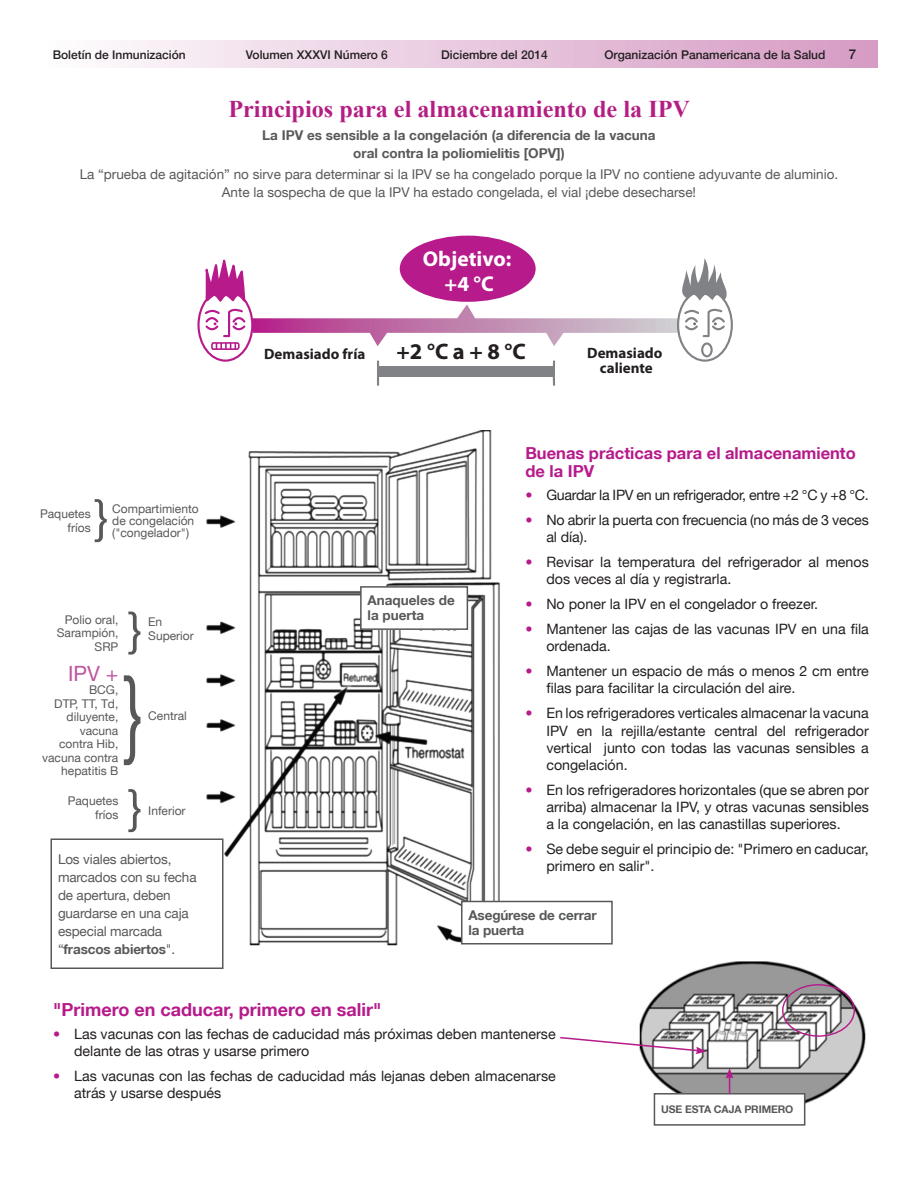
<style>
.page{position:relative;width:918px;height:1188px;background:#fff}
.page>*{position:absolute;margin:0;border:0;box-sizing:border-box;transform-origin:0 0}
.Header_1{font:700 24px "Times New Roman";color:#b41e82}
.t1{font:700 22.5px "Myriad Pro";color:#231f20}
.t2{font:700 21.45px/24.6px "Myriad Pro";color:#fff;text-align:center}
.t3{font:21px "Helvetica Neue LT";color:#c0549e}
.subhead{font:700 18px "Helvetica Neue LT";color:#b61a8b}
.subhead-2{font:700 16.5px/18px "Helvetica Neue LT";color:#b61a8b}
.t4{font:700 15px/15px "Myriad Pro";color:#231f20;text-align:center}
.bullets_9{font:14.25px/17.1px "Helvetica Neue LT";color:#231f20}
.bullets_9-2{font:14.25px "Helvetica Neue LT";letter-spacing:-.02em;color:#231f20}
.subhead-3{font:13.5px "Helvetica Neue LT";color:#57585a}
.grey_subhead{font:13.5px/18px "Helvetica Neue LT";letter-spacing:-.01em;color:#57585a}
.subhead-4{font:700 13.5px "Helvetica Neue LT";color:#57585a}
.grey_subhead-2{font:700 13.5px/15px "Helvetica Neue LT";letter-spacing:-.01em;color:#57585a}
.t5{font:500 13.5px "Helvetica Neue";color:#231f20}
.t6{font:12px/13.5px "Helvetica Neue LT";color:#57585a;text-align:right}
.t7{font:500 12px "Helvetica Neue";color:#231f20}
.grey_subhead-3{font:700 10.5px "Helvetica Neue LT";letter-spacing:-.01em;color:#57585a}
.s1{font-weight:700}
.s2{color:#b61a8b}
</style>
<div class="page">
<div style="left:40px;top:40px;width:838px;height:28px;background:linear-gradient(to right,#fdfdfe,#d59ac3)"></div>
<img style="left:128px;top:430px;width:460px;height:516px">
<div style="left:33px;top:418px;width:172px;height:414px;background:#fff"></div>
<div style="left:400px;top:236px;width:136px;height:66px;background:#b61a8b;border-radius:50%"></div>
<hr style="left:377px;top:361px;width:2px;height:25px;background:#808285">
<svg style="left:552px;top:360px;width:4px;height:26px"></svg>
<div style="left:378px;top:366px;width:176px;height:11px;background:#808285"></div>
<svg style="left:253px;top:258px;width:479px;height:88px"></svg>
<div style="left:701px;top:342px;width:12px;height:15px;border:2px solid #808285;border-radius:50%"></div>
<div style="left:197px;top:288px;width:56px;height:74px;border:2px solid #b61a8b;border-radius:50%"></div>
<svg style="left:203px;top:259px;width:44px;height:92px"></svg>
<div style="left:361px;top:587px;width:106px;height:42px;background:#fff"></div>
<div style="left:360px;top:586px;width:108px;height:44px;border:2px solid #57585a"></div>
<div style="left:462px;top:901px;width:150px;height:43px;background:#fff"></div>
<div style="left:461px;top:901px;width:152px;height:44px;border:2px solid #57585a"></div>
<div style="left:51px;top:839px;width:172px;height:129px;background:#fff"></div>
<div style="left:51px;top:838px;width:173px;height:131px;border:2px solid #57585a"></div>
<svg style="left:128px;top:612px;width:12px;height:43px"></svg>
<svg style="left:124px;top:675px;width:16px;height:90px"></svg>
<svg style="left:95px;top:499px;width:12px;height:43px"></svg>
<svg style="left:128px;top:789px;width:12px;height:43px"></svg>
<img style="left:639px;top:961px;width:227px;height:155px">
<div style="left:782px;top:984px;width:73px;height:53px;border:1px solid #b61a8b;border-radius:50%"></div>
<svg style="left:560px;top:1036px;width:146px;height:18px"></svg>
<div style="left:710px;top:1043px;width:36px;height:21px;background:#fff"></div>
<div style="left:654px;top:1094px;width:151px;height:31px;background:#fff"></div>
<div style="left:654px;top:1093px;width:151px;height:33px;border:2px solid #57585a"></div>
<svg style="left:726px;top:1068px;width:7px;height:26px"></svg>
<p class="t7" style="left:53px;top:45px;width:135px">Boletín de Inmunización</p>
<p class="t7" style="left:246px;top:45px;width:144px">Volumen XXXVI Número 6</p>
<p class="t7" style="left:441px;top:45px;width:108px">Diciembre del 2014</p>
<p class="t7" style="left:605px;top:45px;width:222px">Organización Panamericana de la Salud</p>
<p class="t5" style="left:849px;top:43px;width:9px">7</p>
<p class="Header_1" style="left:228px;top:92px;width:463px">Principios para el almacenamiento de la IPV</p>
<p class="subhead-4" style="left:262px;top:127px;width:395px">La IPV es sensible a la congelación (a diferencia de la vacuna</p>
<p class="subhead-4" style="left:353px;top:145px;width:213px">oral contra la poliomielitis [OPV])</p>
<p class="subhead-3" style="left:80px;top:166px;width:760px">La “prueba de agitación” no sirve para determinar si la IPV se ha congelado porque la IPV no contiene adyuvante de aluminio.</p>
<p class="subhead-3" style="left:222px;top:184px;width:476px">Ante la sospecha de que la IPV ha estado congelada, el vial ¡debe desecharse!</p>
<p class="t2" style="left:423px;top:247px;width:90px">Objetivo: +4 °C</p>
<p class="t6" style="left:40px;top:507px;width:52px">Paquetes fríos</p>
<p class="t6" style="left:112px;top:503px;width:88px;line-height:12px;text-align:left">Compartimiento de congelación ("congelador")</p>
<p class="t6" style="left:65px;top:613px;width:55px">Polio oral,</p>
<p class="t6" style="left:57px;top:626px;width:63px">Sarampión,<br>SRP</p>
<p class="t6" style="left:148px;top:615px;width:47px;text-align:left">En<br>Superior</p>
<p class="t3" style="left:68px;top:661px;width:52px">IPV +</p>
<p class="t6" style="left:89px;top:683px;width:31px">BCG,</p>
<p class="t6" style="left:54px;top:696px;width:66px">DTP, TT, Td,</p>
<p class="t6" style="left:67px;top:710px;width:53px">diluyente,</p>
<p class="t6" style="left:80px;top:723px;width:40px">vacuna</p>
<p class="t6" style="left:59px;top:737px;width:61px">contra Hib,</p>
<p class="t6" style="left:42px;top:750px;width:78px">vacuna contra hepatitis B</p>
<p class="t6" style="left:148px;top:709px;width:40px">Central</p>
<p class="t6" style="left:68px;top:794px;width:52px">Paquetes fríos</p>
<p class="t6" style="left:148px;top:804px;width:39px">Inferior</p>
<p class="grey_subhead" style="left:58px;top:850px;width:140px">Los viales abiertos, marcados con su fecha de apertura, deben guardarse en una caja especial marcada “<span class="s1">frascos abiertos</span>".</p>
<p class="t4" style="left:264px;top:347px;width:103px">Demasiado fría</p>
<p class="t1" style="left:397px;top:339px;width:131px">+2 °C a + 8 °C</p>
<p class="t4" style="left:587px;top:346px;width:77px">Demasiado caliente</p>
<p class="grey_subhead-2" style="left:368px;top:593px;width:89px">Anaqueles de la puerta</p>
<p class="subhead-2" style="left:525px;top:443px;width:332px">Buenas prácticas para el almacenamiento de la IPV</p>
<p class="bullets_9-2" style="left:525px;top:486px;width:345px"><span class="s2">•</span> Guardar la IPV en un refrigerador, entre +2 °C y +8 °C.</p>
<p class="bullets_9" style="left:546px;top:511px;width:324px;text-indent:-21px"><span class="s2">•</span> No abrir la puerta con frecuencia (no más de 3 veces al día).</p>
<p class="bullets_9" style="left:546px;top:553px;width:324px;text-indent:-21px"><span class="s2">•</span> Revisar la temperatura del refrigerador al menos dos veces al día y registrarla.</p>
<p class="bullets_9" style="left:525px;top:595px;width:294px"><span class="s2">•</span> No poner la IPV en el congelador o freezer.</p>
<p class="bullets_9" style="left:546px;top:620px;width:324px;text-indent:-21px"><span class="s2">•</span> Mantener las cajas de las vacunas IPV en una fila ordenada.</p>
<p class="bullets_9" style="left:546px;top:662px;width:324px;text-indent:-21px"><span class="s2">•</span> Mantener un espacio de más o menos 2 cm entre filas para facilitar la circulación del aire.</p>
<p class="bullets_9" style="left:546px;top:705px;width:324px;text-align:justify;text-indent:-21px"><span class="s2">•</span> En los refrigeradores verticales almacenar la vacuna IPV en la rejilla/estante central del refrigerador vertical junto con todas las vacunas sensibles a congelación.</p>
<p class="bullets_9" style="left:546px;top:781px;width:324px;text-align:justify;text-indent:-21px"><span class="s2">•</span> En los refrigeradores horizontales (que se abren por arriba) almacenar la IPV, y otras vacunas sensibles a la congelación, en las canastillas superiores.</p>
<p class="bullets_9" style="left:546px;top:840px;width:324px;text-indent:-21px"><span class="s2">•</span> Se debe seguir el principio de: "Primero en caducar, primero en salir".</p>
<p class="grey_subhead-2" style="left:468px;top:907px;width:130px">Asegúrese de cerrar la puerta</p>
<p class="subhead" style="left:53px;top:998px;width:330px">"Primero en caducar, primero en salir"</p>
<p class="bullets_9" style="left:74px;top:1025px;width:483px;text-indent:-21px"><span class="s2">•</span> Las vacunas con las fechas de caducidad más próximas deben mantenerse delante de las otras y usarse primero</p>
<p class="bullets_9" style="left:74px;top:1067px;width:483px;text-indent:-21px"><span class="s2">•</span> Las vacunas con las fechas de caducidad más lejanas deben almacenarse atrás y usarse después</p>
<p class="grey_subhead-3" style="left:661px;top:1103px;width:134px">USE ESTA CAJA PRIMERO</p>
</div>
